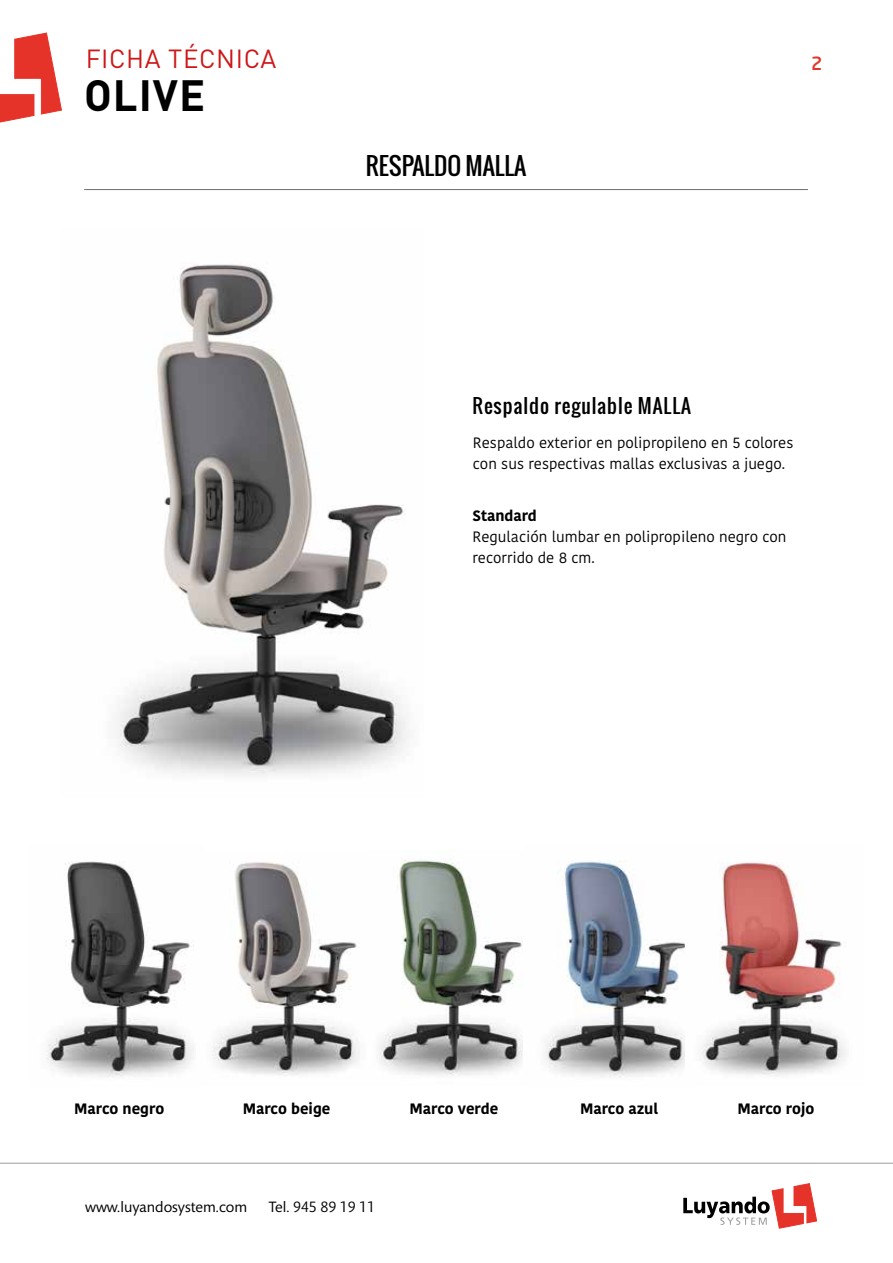
<style>
.page{position:relative;width:893px;height:1263px;background:#fff}
.page>*{position:absolute;margin:0;border:0;box-sizing:border-box;transform-origin:0 0}
.t1{font:700 43.2px "DIN";letter-spacing:.02em;color:#000}
.t2{font:25.95px "DIN";letter-spacing:.02em;color:#cd1719}
.t3{font:24px "Oswald";color:#000}
.t4{font:19.5px "Oswald";letter-spacing:.05em;color:#000}
.t5{font:500 18px "Neo Sans Std";color:#e63329}
.t6{font:15.3px "Mundo Sans Std";color:#000}
.t7{font:15px/21px "Kohinoor Bangla";color:#000}
.t8{font:700 15px "Kohinoor Bangla";color:#000}
</style>
<div class="page">
<svg style="left:683px;top:1183px;width:134px;height:45px"></svg>
<hr style="left:0;top:1163px;width:893px;height:1px;background:#9d9d9c">
<img style="left:46px;top:861px;width:148px;height:216px">
<img style="left:212px;top:862px;width:148px;height:214px">
<img style="left:377px;top:860px;width:146px;height:215px">
<img style="left:545px;top:860px;width:140px;height:217px">
<img style="left:702px;top:862px;width:144px;height:214px">
<img style="left:117px;top:264px;width:292px;height:512px">
<svg style="left:0;top:33px;width:62px;height:90px"></svg>
<hr style="left:84px;top:189px;width:724px;height:1px;background:#706f6f">
<h2 class="t2" style="left:86px;top:43px;width:192px">FICHA TÉCNICA</h2>
<h1 class="t1" style="left:84px;top:67px;width:122px">OLIVE</h1>
<h3 class="t3" style="left:366px;top:148px;width:162px">RESPALDO MALLA</h3>
<p class="t5" style="left:811px;top:52px;width:13px">2</p>
<h3 class="t4" style="left:473px;top:391px;width:220px">Respaldo regulable MALLA</h3>
<p class="t7" style="left:473px;top:432px;width:322px">Respaldo exterior en polipropileno en 5 colores con sus respectivas mallas exclusivas a juego.</p>
<p class="t8" style="left:473px;top:503px;width:66px">Standard</p>
<p class="t7" style="left:473px;top:526px;width:315px">Regulación lumbar en polipropileno negro con recorrido de 8 cm.</p>
<p class="t8" style="left:74px;top:1096px;width:92px">Marco negro</p>
<p class="t8" style="left:243px;top:1096px;width:89px">Marco beige</p>
<p class="t8" style="left:409px;top:1096px;width:91px">Marco verde</p>
<p class="t8" style="left:580px;top:1096px;width:80px">Marco azul</p>
<p class="t8" style="left:737px;top:1096px;width:78px">Marco rojo</p>
<p class="t6" style="left:85px;top:1198px;width:164px">www.luyandosystem.com</p>
<p class="t6" style="left:269px;top:1198px;width:108px">Tel. 945 89 19 11</p>
</div>
